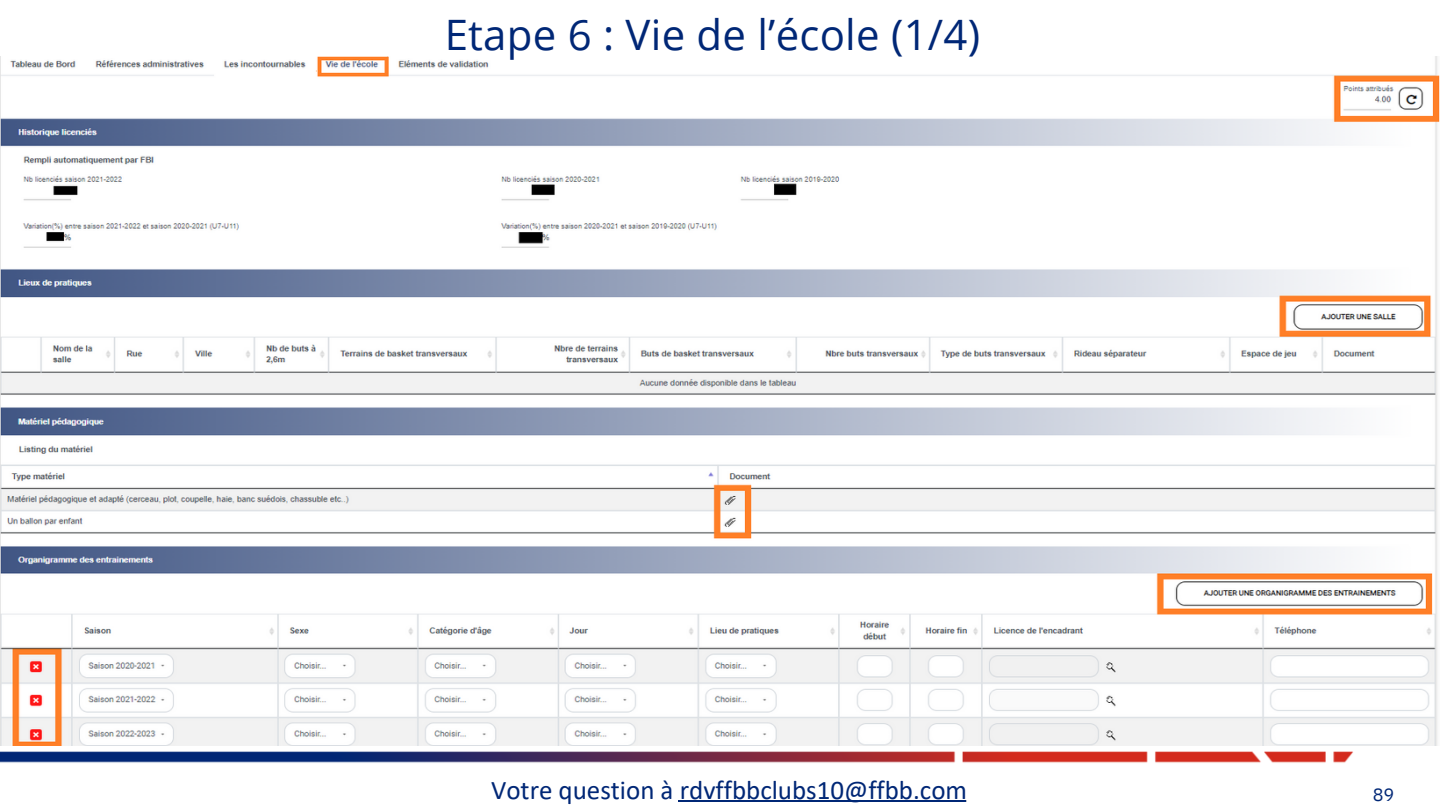
<style>
.page{position:relative;width:1440px;height:810px;background:#fff}
.page>*{position:absolute;margin:0;border:0;box-sizing:border-box;transform-origin:0 0}
.t1{font:42px "Open Sans";letter-spacing:.005em;color:#002776}
.t2{font:27px "Calibri";color:#002776}
.t3{font:18px "IBM Plex Sans";color:#002776}
</style>
<div class="page">
<img style="left:678px;top:800px;width:288px;height:2px">
<img style="left:0;top:745px;width:1368px;height:18px">
<img style="left:0;top:57px;width:1440px;height:688px">
<p class="t1" style="left:445px;top:5px;width:537px">Etape 6 : Vie de l’école (1/4)</p>
<p class="t2" style="left:491px;top:779px;width:478px">Votre question à rdvffbbclubs10@ffbb.com</p>
<p class="t3" style="left:1373px;top:782px;width:23px">89</p>
</div>
